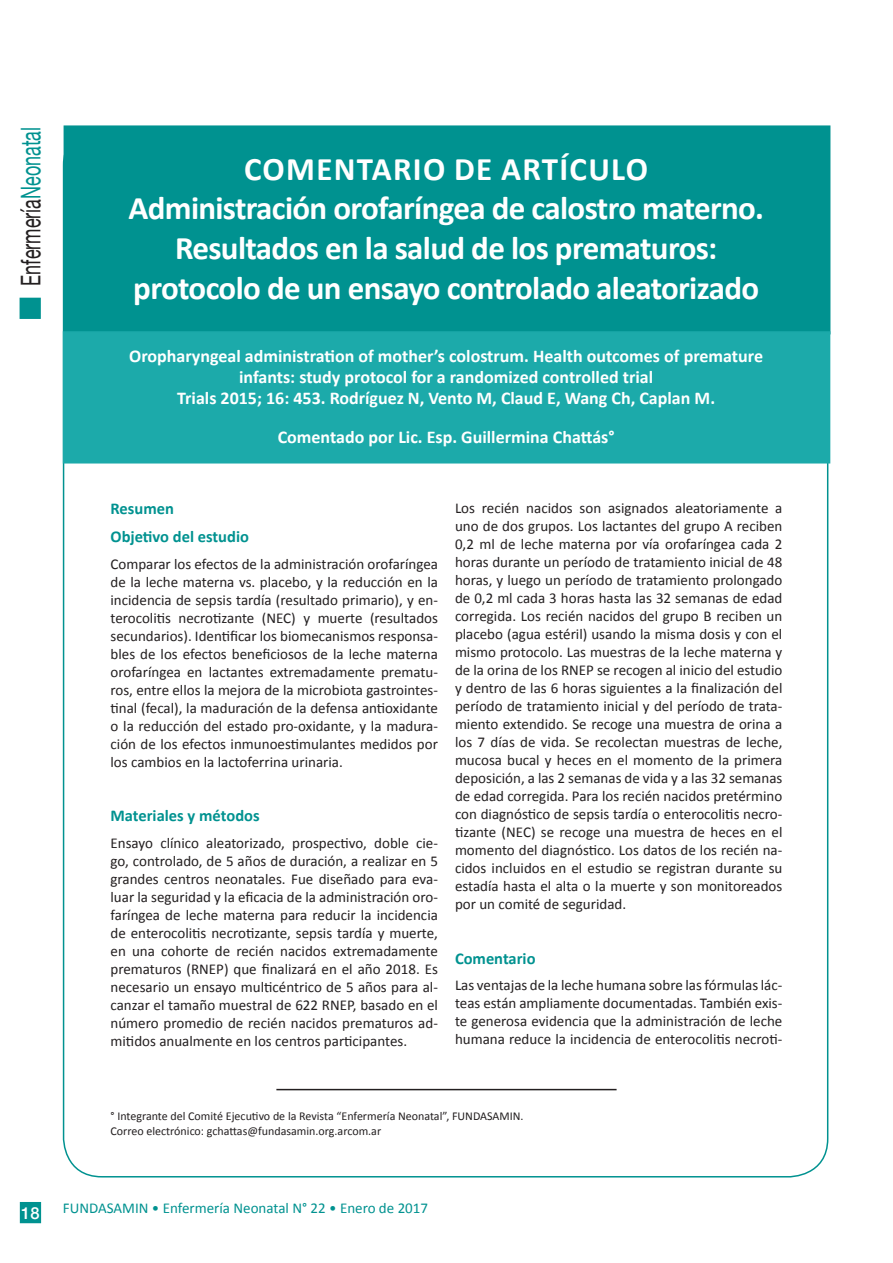
<style>
.page{position:relative;width:893px;height:1263px;background:#fff}
.page>*{position:absolute;margin:0;border:0;box-sizing:border-box;transform-origin:0 0}
.t1{font:700 33px/39.6px "Calibri";letter-spacing:-.02em;color:#fff;text-align:center}
.t2{font:27.15px "Helvetica Neue";color:#231f20;scale:.66 1}
.t3{font:700 18px/21px "Calibri";color:#fff;text-align:center}
.t4{font:700 16.5px/28px "Calibri";color:#009290}
.t5{font:500 16.5px "Helvetica Neue";color:#fff}
.t6{font:15px/18px "Calibri";color:#231f20;text-align:justify}
.t7{font:15px "Calibri";color:#009290}
.t8{font:12px/15px "Calibri";color:#231f20}
.s1{color:#009290}
</style>
<div class="page">
<div style="left:20px;top:298px;width:21px;height:21px;background:#009290;border:2px solid #009290"></div>
<div style="left:20px;top:1202px;width:21px;height:21px;background:#009290"></div>
<div style="left:64px;top:125px;width:766px;height:209px;background:#009290;border:2px solid #009290"></div>
<div style="left:63px;top:331px;width:767px;height:132px;background:#1caaaa"></div>
<hr style="left:276px;top:1089px;width:341px;height:1px;background:#231f20">
<h2 class="t2" style="left:15px;top:286px;width:242px;rotate:-90deg">Enfermería<span class="s1">Neonatal</span></h2>
<h1 class="t1" style="left:128px;top:147px;width:637px">COMENTARIO DE ARTÍCULO<br>Administración orofaríngea de calostro materno.<br>Resultados en la salud de los prematuros: protocolo de un ensayo controlado aleatorizado</h1>
<p class="t3" style="left:129px;top:345px;width:635px">Oropharyngeal administration of mother’s colostrum. Health outcomes of premature infants: study protocol for a randomized controlled trial<br>Trials 2015; 16: 453. Rodríguez N, Vento M, Claud E, Wang Ch, Caplan M.</p>
<p class="t3" style="left:278px;top:425px;width:338px">Comentado por Lic. Esp. Guillermina Chattás°</p>
<p class="t4" style="left:111px;top:494px;width:140px">Resumen<br>Objetivo del estudio</p>
<p class="t6" style="left:111px;top:554px;width:329px">Comparar los efectos de la administración orofaríngea de la leche materna vs. placebo, y la reducción en la incidencia de sepsis tardía (resultado primario), y en&shy;terocolitis necrotizante (NEC) y muerte (resultados secundarios). Identificar los biomecanismos responsa&shy;bles de los efectos beneficiosos de la leche materna orofaríngea en lactantes extremadamente prematu&shy;ros, entre ellos la mejora de la microbiota gastrointes&shy;tinal (fecal), la maduración de la defensa antioxidante o la reducción del estado pro-oxidante, y la madura&shy;ción de los efectos inmunoestimulantes medidos por los cambios en la lactoferrina urinaria.</p>
<p class="t4" style="left:111px;top:801px;width:151px">Materiales y métodos</p>
<p class="t6" style="left:111px;top:833px;width:329px">Ensayo clínico aleatorizado, prospectivo, doble cie&shy;go, controlado, de 5 años de duración, a realizar en 5 grandes centros neonatales. Fue diseñado para eva&shy;luar la seguridad y la eficacia de la administración oro&shy;faríngea de leche materna para reducir la incidencia de enterocolitis necrotizante, sepsis tardía y muerte, en una cohorte de recién nacidos extremadamente prematuros (RNEP) que finalizará en el año 2018. Es necesario un ensayo multicéntrico de 5 años para al&shy;canzar el tamaño muestral de 622 RNEP, basado en el número promedio de recién nacidos prematuros ad&shy;mitidos anualmente en los centros participantes.</p>
<p class="t6" style="left:455px;top:498px;width:329px">Los recién nacidos son asignados aleatoriamente a uno de dos grupos. Los lactantes del grupo A reciben 0,2 ml de leche materna por vía orofaríngea cada 2 horas durante un período de tratamiento inicial de 48 horas, y luego un período de tratamiento prolongado de 0,2 ml cada 3 horas hasta las 32 semanas de edad corregida. Los recién nacidos del grupo B reciben un placebo (agua estéril) usando la misma dosis y con el mismo protocolo. Las muestras de la leche materna y de la orina de los RNEP se recogen al inicio del estudio y dentro de las 6 horas siguientes a la finalización del período de tratamiento inicial y del período de trata&shy;miento extendido. Se recoge una muestra de orina a los 7 días de vida. Se recolectan muestras de leche, mucosa bucal y heces en el momento de la primera deposición, a las 2 semanas de vida y a las 32 semanas de edad corregida. Para los recién nacidos pretérmino con diagnóstico de sepsis tardía o enterocolitis necro&shy;tizante (NEC) se recoge una muestra de heces en el momento del diagnóstico. Los datos de los recién na&shy;cidos incluidos en el estudio se registran durante su estadía hasta el alta o la muerte y son monitoreados por un comité de seguridad.</p>
<p class="t4" style="left:455px;top:943px;width:82px">Comentario</p>
<p class="t6" style="left:455px;top:975px;width:329px">Las ventajas de la leche humana sobre las fórmulas lác&shy;teas están ampliamente documentadas. También exis&shy;te generosa evidencia que la administración de leche humana reduce la incidencia de enterocolitis necroti-</p>
<p class="t8" style="left:111px;top:1107px;width:415px">° Integrante del Comité Ejecutivo de la Revista “Enfermería Neonatal”, FUNDASAMIN.<br>Correo electrónico: gchattas@fundasamin.org.arcom.ar</p>
<p class="t5" style="left:21px;top:1203px;width:20px">18</p>
<p class="t7" style="left:63px;top:1199px;width:367px">FUNDASAMIN • Enfermería Neonatal N° 22 • Enero de 2017</p>
</div>
